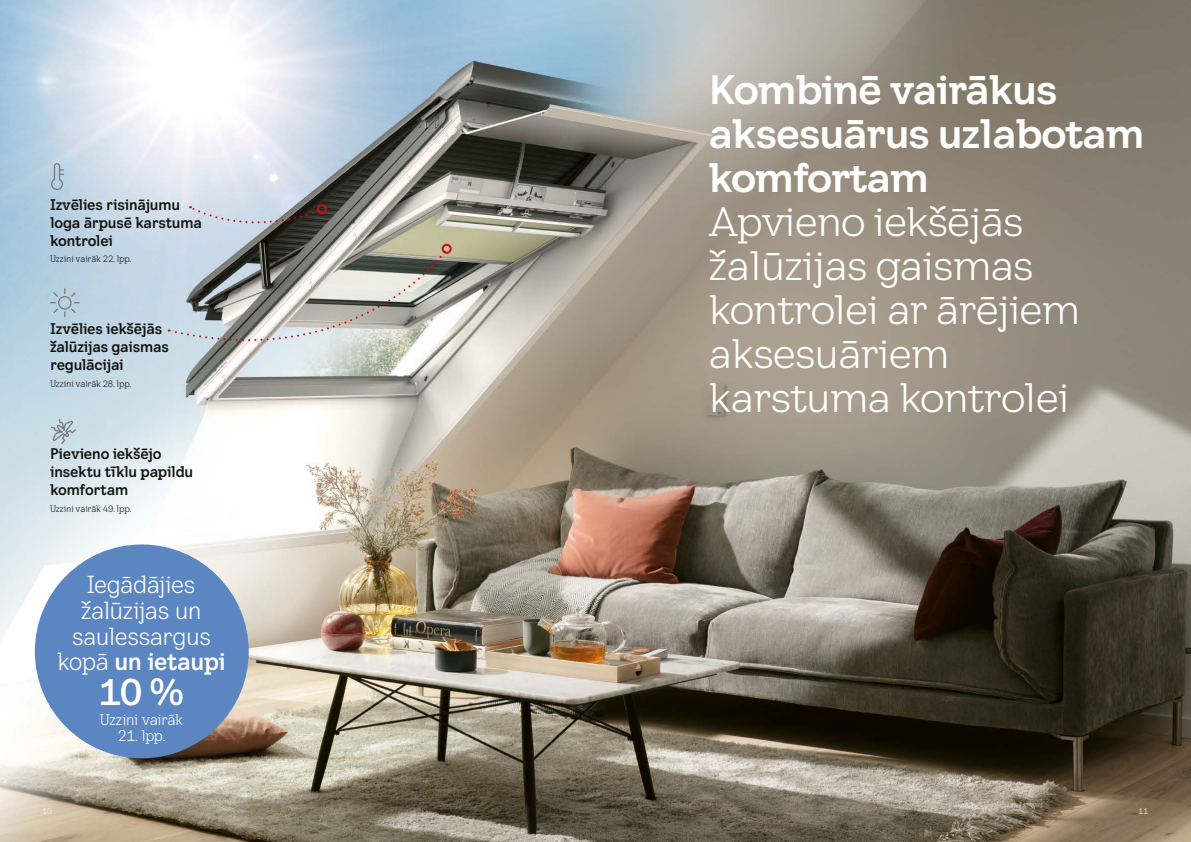
<style>
.page{position:relative;width:1191px;height:842px;background:#fff}
.page>*{position:absolute;margin:0;border:0;box-sizing:border-box;transform-origin:0 0}
.t1{font:40px/44px "VELUX Transform Headline";letter-spacing:-.025em;color:#fff}
.t2{font:700 40px/44px "VELUX Transform Headline";letter-spacing:-.025em;color:#fff}
.t3{font:700 36px "VELUX Transform";color:#fff}
.t4{font:24.1px/25.7px "VELUX Transform";letter-spacing:-.04em;color:#fff;text-align:center}
.t5{font:700 15px/18px "VELUX Transform";letter-spacing:-.025em;color:#12120d}
.t6{font:15px "VELUX Transform";letter-spacing:-.04em;color:#fff}
.t7{font:9px "VELUX Transform";letter-spacing:-.025em;color:#12120d}
.t8{font:8px "VELUX Transform";color:#fff}
.s1{font-weight:700}
</style>
<div class="page">
<img style="left:0;top:0;width:1191px;height:842px">
<svg style="left:51px;top:163px;width:13px;height:27px"></svg>
<svg style="left:50px;top:288px;width:30px;height:29px"></svg>
<svg style="left:51px;top:419px;width:25px;height:25px"></svg>
<svg style="left:190px;top:202px;width:137px;height:31px;background:#9ea1a9"></svg>
<svg style="left:169px;top:242px;width:283px;height:126px;background:#b0b3af"></svg>
<div style="left:35px;top:544px;width:214px;height:214px;background:#5b86c2;border-radius:50%"></div>
<p class="t5" style="left:50px;top:195px;width:153px">Izvēlies risinājumu loga ārpusē karstuma kontrolei</p>
<p class="t7" style="left:50px;top:254px;width:83px">Uzzini vairāk 22. lpp.</p>
<p class="t5" style="left:50px;top:320px;width:120px">Izvēlies iekšējās žalūzijas gaismas regulācijai</p>
<p class="t7" style="left:50px;top:378px;width:83px">Uzzini vairāk 28. lpp.</p>
<p class="t5" style="left:50px;top:444px;width:145px">Pievieno iekšējo insektu tīklu papildu komfortam</p>
<p class="t7" style="left:50px;top:503px;width:83px">Uzzini vairāk 49. lpp.</p>
<h3 class="t4" style="left:57px;top:571px;width:170px">Iegādājies žalūzijas un saulessargus kopā <span class="s1">un ietaupi</span></h3>
<h2 class="t3" style="left:99px;top:670px;width:86px">10 %</h2>
<p class="t6" style="left:100px;top:710px;width:85px">Uzzini vairāk</p>
<p class="t6" style="left:118px;top:727px;width:49px">21. lpp.</p>
<h1 class="t2" style="left:709px;top:67px;width:437px">Kombinē vairākus aksesuārus uzlabotam komfortam</h1>
<h1 class="t1" style="left:709px;top:199px;width:373px">Apvieno iekšējās žalūzijas gaismas kontrolei ar ārējiem aksesuāriem karstuma kontrolei</h1>
<p class="t8" style="left:43px;top:806px;width:11px">10</p>
<p class="t8" style="left:1138px;top:806px;width:11px">11</p>
</div>
